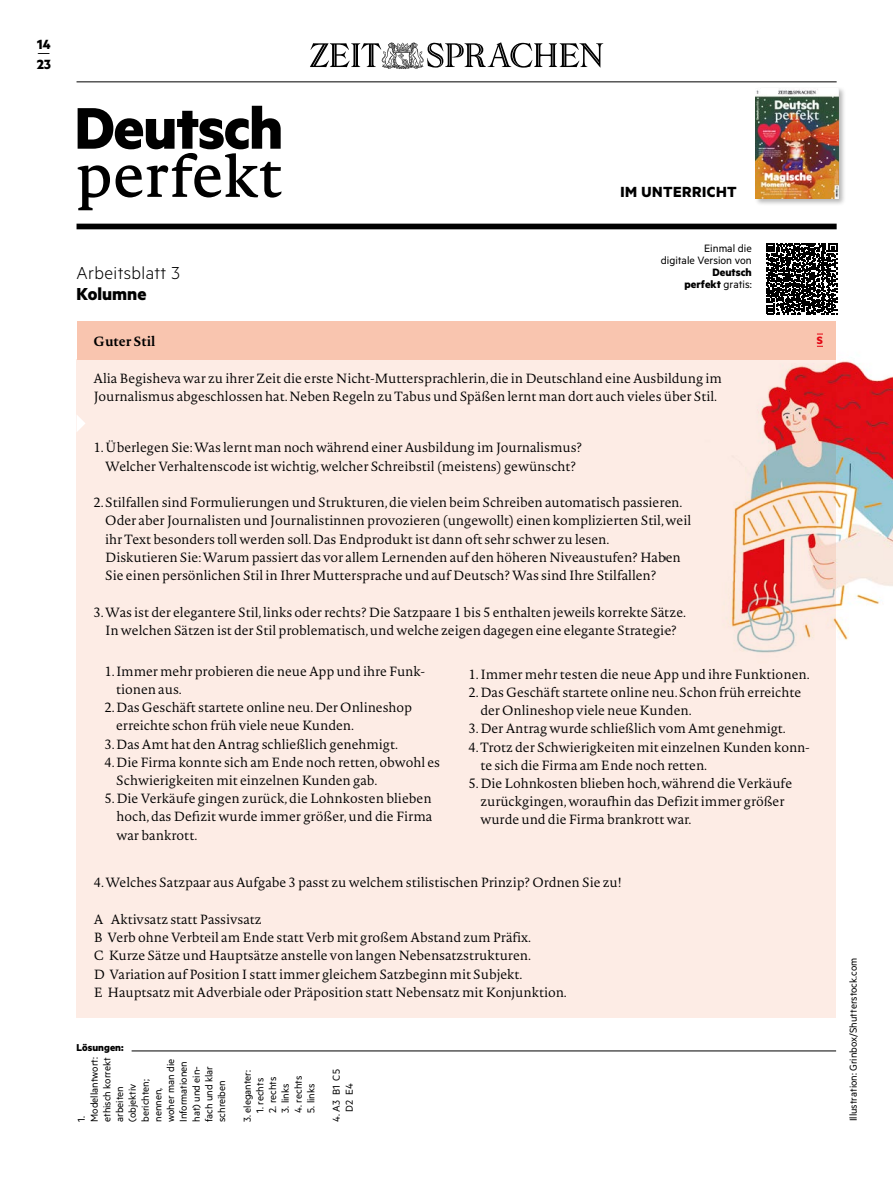
<style>
.page{position:relative;width:893px;height:1191px;background:#fff}
.page>*{position:absolute;margin:0;border:0;box-sizing:border-box;transform-origin:0 0}
.t1{font:300 19.5px "Metric";letter-spacing:.02em;color:#000}
.t2{font:700 19.5px "Metric";color:#000}
.t3{font:700 16.5px "Metric";letter-spacing:.03em;color:#000}
.t4{font:700 15px "Metric";color:#000}
.t5{font:15px "Metric";color:#000}
.t6{font:300 13.2px/18.3px "Novel Pro";letter-spacing:-.005em;color:#000}
.t7{font:700 13.2px "Novel Pro";letter-spacing:-.005em;color:#000}
.t8{font:12px/12px "Metric";color:#000;text-align:right}
.t9{font:700 12px/12px "Metric";color:#000;text-align:right}
.t10{font:700 12px "Metric";color:#e30613}
.t11{font:11.25px/12.8px "Metric";color:#000}
.t12{font:700 11.25px "Metric";color:#000}
.s1{font-weight:400}
</style>
<div class="page">
<div style="left:77px;top:359px;width:759px;height:659px;background:#fdece5"></div>
<svg style="left:77px;top:415px;width:8px;height:17px"></svg>
<div style="left:77px;top:321px;width:759px;height:39px;background:#f9c5af"></div>
<img style="left:731px;top:345px;width:162px;height:308px">
<svg style="left:766px;top:243px;width:71px;height:71px"></svg>
<div style="left:77px;top:224px;width:760px;height:5px;background:#000"></div>
<svg style="left:78px;top:106px;width:204px;height:104px"></svg>
<svg style="left:310px;top:42px;width:293px;height:27px"></svg>
<hr style="left:77px;top:82px;width:760px;height:1px;background:#000">
<div style="left:754px;top:87px;width:92px;height:119px;background:#000;opacity:.29"></div>
<img style="left:756px;top:88px;width:83px;height:111px">
<hr style="left:132px;top:1050px;width:704px;height:1px;background:#000">
<p class="t4" style="left:37px;top:35px;width:15px">14</p>
<p class="t5" style="left:37px;top:45px;width:14px">—</p>
<p class="t4" style="left:37px;top:55px;width:16px">23</p>
<h1 class="t1" style="left:77px;top:261px;width:105px">Arbeitsblatt 3</h1>
<h1 class="t2" style="left:77px;top:282px;width:71px">Kolumne</h1>
<p class="t3" style="left:620px;top:182px;width:118px">IM UNTERRICHT</p>
<p class="t8" style="left:661px;top:242px;width:92px">Einmal die<br>digitale Version von</p>
<p class="t9" style="left:684px;top:266px;width:69px">Deutsch perfekt <span class="s1">gratis:</span></p>
<p class="t7" style="left:94px;top:331px;width:63px">Guter Stil</p>
<p class="t6" style="left:94px;top:368px;width:630px">Alia Begisheva war zu ihrer Zeit die erste Nicht-Muttersprachlerin, die in Deutschland eine Ausbildung im<br>Journalismus abgeschlossen hat. Neben Regeln zu Tabus und Späßen lernt man dort auch vieles über Stil.</p>
<p class="t6" style="left:94px;top:438px;width:490px;text-align:center">1. Überlegen Sie: Was lernt man noch während einer Ausbildung im Journalismus?<br>Welcher Verhaltenscode ist wichtig, welcher Schreibstil (meistens) gewünscht?</p>
<p class="t6" style="left:105px;top:493px;width:587px;text-indent:-12px">2. Stilfallen sind Formulierungen und Strukturen, die vielen beim Schreiben automatisch passieren.<br>Oder aber Journalisten und Journalistinnen provozieren (ungewollt) einen komplizierten Stil, weil ihr Text besonders toll werden soll. Das Endprodukt ist dann oft sehr schwer zu lesen.<br>Diskutieren Sie: Warum passiert das vor allem Lernenden auf den höheren Niveaustufen? Haben Sie einen persönlichen Stil in Ihrer Muttersprache und auf Deutsch? Was sind Ihre Stilfallen?</p>
<p class="t6" style="left:94px;top:602px;width:594px;text-align:center">3. Was ist der elegantere Stil, links oder rechts? Die Satzpaare 1 bis 5 enthalten jeweils korrekte Sätze.<br>In welchen Sätzen ist der Stil problematisch, und welche zeigen dagegen eine elegante Strategie?</p>
<p class="t10" style="left:817px;top:333px;width:8px">S</p>
<p class="t6" style="left:116px;top:661px;width:310px;text-indent:-12px">1. Immer mehr probieren die neue App und ihre Funk&shy;tionen aus.</p>
<p class="t6" style="left:116px;top:697px;width:297px;text-indent:-12px">2. Das Geschäft startete online neu. Der Onlineshop erreichte schon früh viele neue Kunden.</p>
<p class="t6" style="left:104px;top:734px;width:295px">3. Das Amt hat den Antrag schließlich genehmigt.</p>
<p class="t6" style="left:116px;top:752px;width:325px;text-indent:-12px">4. Die Firma konnte sich am Ende noch retten, obwohl es<br>Schwierigkeiten mit einzelnen Kunden gab.</p>
<p class="t6" style="left:116px;top:789px;width:318px;text-align:justify;text-indent:-12px">5. Die Verkäufe gingen zurück, die Lohnkosten blieben hoch, das Defizit wurde immer größer, und die Firma war bankrott.</p>
<p class="t6" style="left:469px;top:664px;width:343px">1. Immer mehr testen die neue App und ihre Funktionen.</p>
<p class="t6" style="left:480px;top:682px;width:322px;text-indent:-12px">2. Das Geschäft startete online neu. Schon früh erreichte der Onlineshop viele neue Kunden.</p>
<p class="t6" style="left:469px;top:719px;width:319px">3. Der Antrag wurde schließlich vom Amt genehmigt.</p>
<p class="t6" style="left:480px;top:737px;width:331px;text-indent:-12px">4. Trotz der Schwierigkeiten mit einzelnen Kunden konn&shy;te sich die Firma am Ende noch retten.</p>
<p class="t6" style="left:480px;top:773px;width:313px;text-indent:-12px">5. Die Lohnkosten blieben hoch, während die Verkäufe zurückgingen, woraufhin das Defizit immer größer wurde und die Firma brankrott war.</p>
<p class="t6" style="left:94px;top:873px;width:529px">4. Welches Satzpaar aus Aufgabe 3 passt zu welchem stilistischen Prinzip? Ordnen Sie zu!</p>
<p class="t6" style="left:94px;top:909px;width:475px">A Aktivsatz statt Passivsatz<br>B Verb ohne Verbteil am Ende statt Verb mit großem Abstand zum Präfix.<br>C Kurze Sätze und Hauptsätze anstelle von langen Nebensatzstrukturen.<br>D Variation auf Position I statt immer gleichem Satzbeginn mit Subjekt.<br>E Hauptsatz mit Adverbiale oder Präposition statt Nebensatz mit Konjunktion.</p>
<p class="t12" style="left:77px;top:1040px;width:49px">Lösungen:</p>
<p class="t11" style="left:75px;top:1122px;width:66px;rotate:-90deg">1.<br>Modellantwort: ethisch korrekt arbeiten (objektiv berichten; nennen,<br>woher man die<br>Informationen hat) und ein&shy;fach und klar schreiben</p>
<p class="t11" style="left:240px;top:1122px;width:54px;rotate:-90deg">3. eleganter:</p>
<p class="t11" style="left:253px;top:1112px;width:36px;rotate:-90deg">1. rechts</p>
<p class="t11" style="left:266px;top:1112px;width:38px;rotate:-90deg">2. rechts</p>
<p class="t11" style="left:279px;top:1112px;width:30px;rotate:-90deg">3. links</p>
<p class="t11" style="left:291px;top:1112px;width:38px;rotate:-90deg">4. rechts</p>
<p class="t11" style="left:304px;top:1112px;width:31px;rotate:-90deg">5. links</p>
<p class="t11" style="left:330px;top:1122px;width:54px;text-align:center;rotate:-90deg">4. A3 B1 C5<br>D2 E4</p>
<p class="t11" style="left:846px;top:1121px;width:165px;rotate:-90deg">Illustration: Grinbox/Shutterstock.com</p>
</div>
